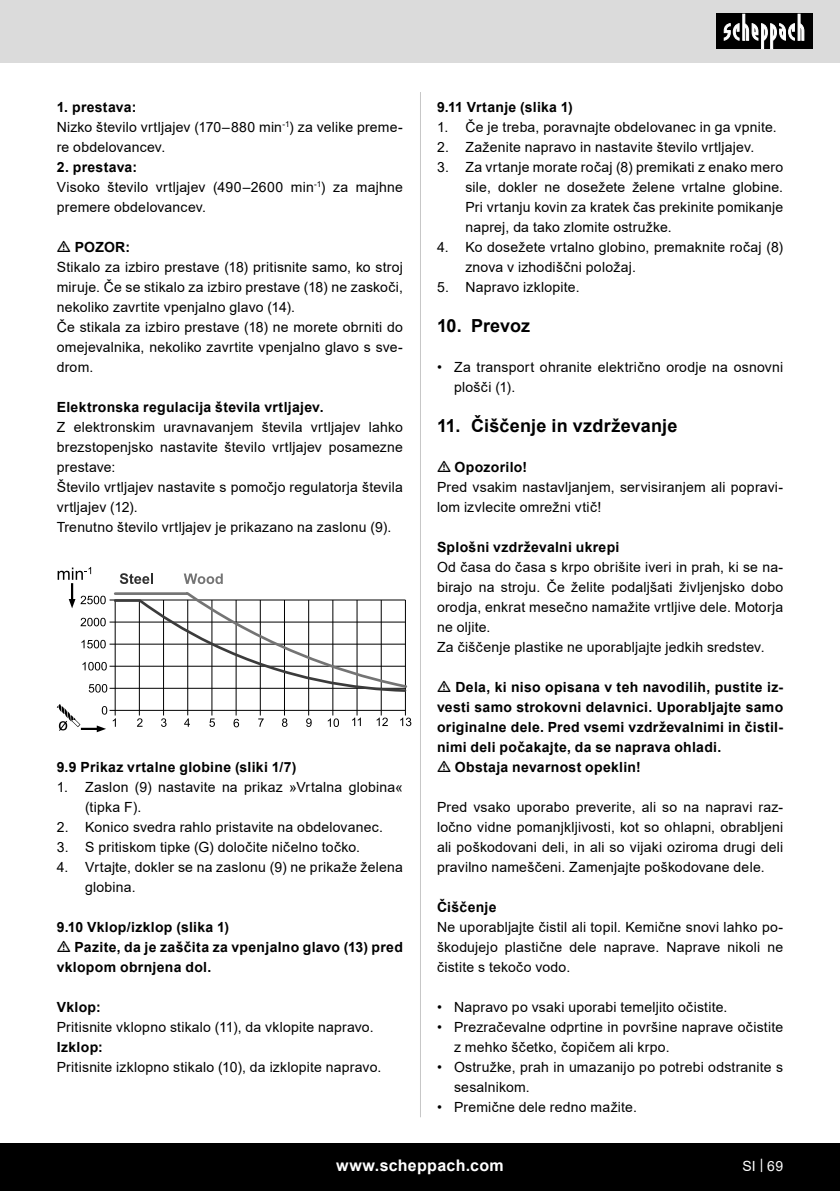
<style>
.page{position:relative;width:840px;height:1191px;background:#fff}
.page>*{position:absolute;margin:0;border:0;box-sizing:border-box;transform-origin:0 0}
.t1{font:700 18px "Arial";letter-spacing:.01em;color:#000}
.t2{font:700 16px "Arial";letter-spacing:.02em;color:#fff}
.Basiseinstellung{font:14px/20px "Arial";letter-spacing:.015em;color:#000}
.Grundtext_Bold{font:700 14px/20px "Arial";letter-spacing:.02em;color:#000;text-align:justify}
.t3{font:14px "Arial";color:#fff}
</style>
<div class="page">
<div style="left:0;top:0;width:839px;height:63px;background:#dbdbdb"></div>
<div style="left:0;top:1143px;width:839px;height:48px;background:#000"></div>
<div style="left:716px;top:14px;width:96px;height:35px;background:#000"></div>
<svg style="left:723px;top:14px;width:81px;height:35px"></svg>
<hr style="left:420px;top:92px;width:1px;height:1025px;background:#c7c7c7">
<svg style="left:57px;top:704px;width:23px;height:27px"></svg>
<svg style="left:113px;top:718px;width:3px;height:8px"></svg>
<svg style="left:102px;top:706px;width:5px;height:8px"></svg>
<svg style="left:137px;top:718px;width:5px;height:8px"></svg>
<svg style="left:161px;top:718px;width:5px;height:9px"></svg>
<svg style="left:184px;top:718px;width:6px;height:8px"></svg>
<svg style="left:209px;top:718px;width:6px;height:9px"></svg>
<svg style="left:233px;top:719px;width:6px;height:8px"></svg>
<svg style="left:258px;top:718px;width:5px;height:8px"></svg>
<svg style="left:282px;top:718px;width:5px;height:9px"></svg>
<svg style="left:306px;top:718px;width:5px;height:9px"></svg>
<svg style="left:327px;top:718px;width:12px;height:9px"></svg>
<svg style="left:352px;top:717px;width:8px;height:9px"></svg>
<svg style="left:376px;top:717px;width:11px;height:9px"></svg>
<svg style="left:400px;top:717px;width:11px;height:9px"></svg>
<hr style="left:81px;top:728px;width:20px;height:2px;background:#000">
<svg style="left:97px;top:725px;width:9px;height:7px"></svg>
<hr style="left:115px;top:600px;width:1px;height:115px;background:#000">
<hr style="left:109px;top:710px;width:296px;height:1px;background:#000">
<hr style="left:139px;top:600px;width:1px;height:115px;background:#000">
<hr style="left:163px;top:600px;width:1px;height:115px;background:#000">
<hr style="left:187px;top:600px;width:1px;height:115px;background:#000">
<hr style="left:211px;top:600px;width:1px;height:115px;background:#000">
<hr style="left:235px;top:600px;width:1px;height:115px;background:#000">
<hr style="left:260px;top:600px;width:1px;height:115px;background:#000">
<hr style="left:284px;top:600px;width:1px;height:115px;background:#000">
<hr style="left:308px;top:600px;width:1px;height:115px;background:#000">
<hr style="left:332px;top:600px;width:1px;height:115px;background:#000">
<hr style="left:356px;top:600px;width:1px;height:115px;background:#000">
<hr style="left:380px;top:600px;width:1px;height:115px;background:#000">
<hr style="left:405px;top:600px;width:1px;height:115px;background:#000">
<svg style="left:58px;top:567px;width:350px;height:126px"></svg>
<p class="Grundtext_Bold" style="left:57px;top:97px;width:81px">1. prestava:</p>
<p class="Basiseinstellung" style="left:57px;top:117px;width:347px">Nizko število vrtljajev (170–880 min<sup>-1</sup>) za velike preme&shy;re obdelovancev.</p>
<p class="Grundtext_Bold" style="left:57px;top:157px;width:82px">2. prestava:</p>
<p class="Basiseinstellung" style="left:57px;top:177px;width:347px">Visoko število vrtljajev (490–2600 min<sup>-1</sup>) za majhne premere obdelovancev.</p>
<p class="Grundtext_Bold" style="left:75px;top:237px;width:57px">POZOR:</p>
<p class="Basiseinstellung" style="left:57px;top:257px;width:347px;text-align:justify">Stikalo za izbiro prestave (18) pritisnite samo, ko stroj miruje. Če se stikalo za izbiro prestave (18) ne zaskoči, nekoliko zavrtite vpenjalno glavo (14).</p>
<p class="Basiseinstellung" style="left:57px;top:317px;width:347px;text-align:justify">Če stikala za izbiro prestave (18) ne morete obrniti do omejevalnika, nekoliko zavrtite vpenjalno glavo s sve&shy;drom.</p>
<p class="Grundtext_Bold" style="left:57px;top:397px;width:268px">Elektronska regulacija števila vrtljajev.</p>
<p class="Basiseinstellung" style="left:57px;top:417px;width:347px;text-align:justify">Z elektronskim uravnavanjem števila vrtljajev lahko brezstopenjsko nastavite število vrtljajev posamezne prestave:</p>
<p class="Basiseinstellung" style="left:57px;top:477px;width:347px">Število vrtljajev nastavite s pomočjo regulatorja števila vrtljajev (12).</p>
<p class="Basiseinstellung" style="left:57px;top:517px;width:336px">Trenutno število vrtljajev je prikazano na zaslonu (9).</p>
<p class="Grundtext_Bold" style="left:57px;top:757px;width:241px">9.9 Prikaz vrtalne globine (sliki 1/7)</p>
<p class="Basiseinstellung" style="left:85px;top:777px;width:319px;text-indent:-28px">1. Zaslon (9) nastavite na prikaz »Vrtalna globina« (tipka F).</p>
<p class="Basiseinstellung" style="left:57px;top:817px;width:327px">2. Konico svedra rahlo pristavite na obdelovanec.</p>
<p class="Basiseinstellung" style="left:57px;top:837px;width:305px">3. S pritiskom tipke (G) določite ničelno točko.</p>
<p class="Basiseinstellung" style="left:85px;top:857px;width:319px;text-indent:-28px">4. Vrtajte, dokler se na zaslonu (9) ne prikaže želena globina.</p>
<p class="Grundtext_Bold" style="left:57px;top:917px;width:174px">9.10 Vklop/izklop (slika 1)</p>
<p class="Grundtext_Bold" style="left:57px;top:937px;width:347px;text-indent:18px">Pazite, da je zaščita za vpenjalno glavo (13) pred vklopom obrnjena dol.</p>
<p class="Grundtext_Bold" style="left:57px;top:997px;width:46px">Vklop:</p>
<p class="Basiseinstellung" style="left:57px;top:1017px;width:318px">Pritisnite vklopno stikalo (11), da vklopite napravo.</p>
<p class="Grundtext_Bold" style="left:57px;top:1037px;width:48px">Izklop:</p>
<p class="Basiseinstellung" style="left:57px;top:1057px;width:326px">Pritisnite izklopno stikalo (10), da izklopite napravo.</p>
<p class="Grundtext_Bold" style="left:437px;top:97px;width:137px">9.11 Vrtanje (slika 1)</p>
<p class="Basiseinstellung" style="left:437px;top:117px;width:341px">1. Če je treba, poravnajte obdelovanec in ga vpnite.</p>
<p class="Basiseinstellung" style="left:437px;top:137px;width:319px">2. Zaženite napravo in nastavite število vrtljajev.</p>
<p class="Basiseinstellung" style="left:465px;top:157px;width:319px;text-align:justify;text-indent:-28px">3. Za vrtanje morate ročaj (8) premikati z enako mero sile, dokler ne dosežete želene vrtalne globine.<br>Pri vrtanju kovin za kratek čas prekinite pomikanje naprej, da tako zlomite ostružke.</p>
<p class="Basiseinstellung" style="left:465px;top:237px;width:319px;text-indent:-28px">4. Ko dosežete vrtalno globino, premaknite ročaj (8) znova v izhodiščni položaj.</p>
<p class="Basiseinstellung" style="left:437px;top:277px;width:144px">5. Napravo izklopite.</p>
<p class="t1" style="left:437px;top:313px;width:95px">10. Prevoz</p>
<p class="Basiseinstellung" style="left:454px;top:357px;width:330px;text-indent:-17px">• Za transport ohranite električno orodje na osnovni plošči (1).</p>
<p class="t1" style="left:437px;top:413px;width:242px">11. Čiščenje in vzdrževanje</p>
<p class="Grundtext_Bold" style="left:454px;top:457px;width:74px">Opozorilo!</p>
<p class="Basiseinstellung" style="left:437px;top:477px;width:347px">Pred vsakim nastavljanjem, servisiranjem ali popravi&shy;lom izvlecite omrežni vtič!</p>
<p class="Grundtext_Bold" style="left:437px;top:537px;width:184px">Splošni vzdrževalni ukrepi</p>
<p class="Basiseinstellung" style="left:437px;top:557px;width:347px;text-align:justify">Od časa do časa s krpo obrišite iveri in prah, ki se na&shy;birajo na stroju. Če želite podaljšati življenjsko dobo orodja, enkrat mesečno namažite vrtljive dele. Motorja ne oljite.</p>
<p class="Basiseinstellung" style="left:437px;top:637px;width:329px">Za čiščenje plastike ne uporabljajte jedkih sredstev.</p>
<p class="Grundtext_Bold" style="left:437px;top:677px;width:347px;text-indent:18px">Dela, ki niso opisana v teh navodilih, pustite iz&shy;vesti samo strokovni delavnici. Uporabljajte samo originalne dele. Pred vsemi vzdrževalnimi in čistil&shy;nimi deli počakajte, da se naprava ohladi.</p>
<p class="Grundtext_Bold" style="left:454px;top:757px;width:187px">Obstaja nevarnost opeklin!</p>
<p class="Basiseinstellung" style="left:437px;top:797px;width:347px;text-align:justify">Pred vsako uporabo preverite, ali so na napravi raz&shy;ločno vidne pomanjkljivosti, kot so ohlapni, obrabljeni ali poškodovani deli, in ali so vijaki oziroma drugi deli pravilno nameščeni. Zamenjajte poškodovane dele.</p>
<p class="Grundtext_Bold" style="left:437px;top:897px;width:61px">Čiščenje</p>
<p class="Basiseinstellung" style="left:437px;top:917px;width:347px;text-align:justify">Ne uporabljajte čistil ali topil. Kemične snovi lahko po&shy;škodujejo plastične dele naprave. Naprave nikoli ne čistite s tekočo vodo.</p>
<p class="Basiseinstellung" style="left:437px;top:997px;width:292px">• Napravo po vsaki uporabi temeljito očistite.</p>
<p class="Basiseinstellung" style="left:454px;top:1017px;width:330px;text-indent:-17px">• Prezračevalne odprtine in površine naprave očistite z mehko ščetko, čopičem ali krpo.</p>
<p class="Basiseinstellung" style="left:454px;top:1057px;width:330px;text-indent:-17px">• Ostružke, prah in umazanijo po potrebi odstranite s sesalnikom.</p>
<p class="Basiseinstellung" style="left:437px;top:1097px;width:201px">• Premične dele redno mažite.</p>
<p class="t2" style="left:336px;top:1154px;width:169px">www.scheppach.com</p>
<p class="t3" style="left:742px;top:1156px;width:42px">SI | 69</p>
</div>
